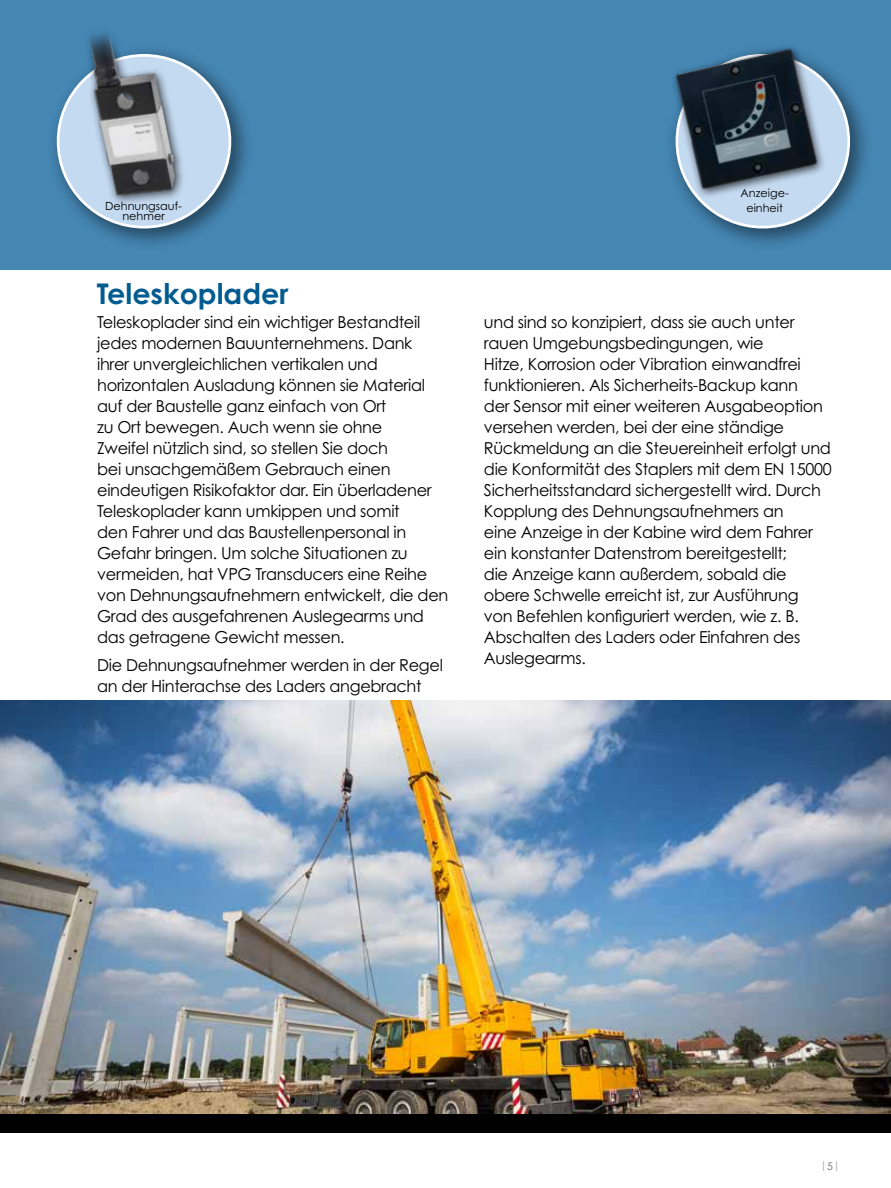
<style>
.page{position:relative;width:891px;height:1188px;background:#fff}
.page>*{position:absolute;margin:0;border:0;box-sizing:border-box;transform-origin:0 0}
.t1{font:700 28.5px "Century Gothic Pro";color:#005c90}
.t2{font:16.5px/21px "Century Gothic Pro";letter-spacing:-.02em;color:#000}
.t3{font:11.25px "Century Gothic Pro";color:#000}
.t4{font:10.5px "Century Gothic Pro";color:#9d9fa2}
.s1{color:#6d6e71}
</style>
<div class="page">
<div style="left:0;top:0;width:891px;height:270px;background:#4586b3"></div>
<div style="left:665px;top:44px;width:208px;height:207px;background:#000;opacity:.45"></div>
<svg style="left:677px;top:55px;width:172px;height:172px"></svg>
<div style="left:46px;top:44px;width:208px;height:207px;background:#000;opacity:.45"></div>
<div style="left:58px;top:55px;width:172px;height:172px;background:#c4daf1;border-radius:50%"></div>
<img style="left:0;top:700px;width:891px;height:414px">
<img style="left:665px;top:44px;width:174px;height:176px">
<div style="left:0;top:1114px;width:891px;height:19px;background:#000"></div>
<img style="left:74px;top:33px;width:112px;height:173px">
<p class="t3" style="left:741px;top:186px;width:50px">Anzeige-</p>
<p class="t3" style="left:105px;top:199px;width:78px">Dehnungsauf-</p>
<p class="t3" style="left:746px;top:201px;width:38px">einheit</p>
<p class="t3" style="left:122px;top:209px;width:44px">nehmer</p>
<h1 class="t1" style="left:97px;top:276px;width:193px">Teleskoplader</h1>
<p class="t2" style="left:97px;top:311px;width:353px">Teleskoplader sind ein wichtiger Bestandteil jedes modernen Bauunternehmens. Dank ihrer unvergleichlichen vertikalen und horizontalen Ausladung können sie Material auf der Baustelle ganz einfach von Ort<br>zu Ort bewegen. Auch wenn sie ohne<br>Zweifel nützlich sind, so stellen Sie doch<br>bei unsachgemäßem Gebrauch einen eindeutigen Risikofaktor dar. Ein überladener Teleskoplader kann umkippen und somit<br>den Fahrer und das Baustellenpersonal in Gefahr bringen. Um solche Situationen zu vermeiden, hat VPG Transducers eine Reihe von Dehnungsaufnehmern entwickelt, die den Grad des ausgefahrenen Auslegearms und das getragene Gewicht messen.</p>
<p class="t2" style="left:97px;top:654px;width:347px">Die Dehnungsaufnehmer werden in der Regel an der Hinterachse des Laders angebracht</p>
<p class="t2" style="left:484px;top:311px;width:349px">und sind so konzipiert, dass sie auch unter rauen Umgebungsbedingungen, wie<br>Hitze, Korrosion oder Vibration einwandfrei funktionieren. Als Sicherheits-Backup kann<br>der Sensor mit einer weiteren Ausgabeoption versehen werden, bei der eine ständige Rückmeldung an die Steuereinheit erfolgt und die Konformität des Staplers mit dem EN 15000<br>Sicherheitsstandard sichergestellt wird. Durch Kopplung des Dehnungsaufnehmers an<br>eine Anzeige in der Kabine wird dem Fahrer ein konstanter Datenstrom bereitgestellt;<br>die Anzeige kann außerdem, sobald die obere Schwelle erreicht ist, zur Ausführung<br>von Befehlen konfiguriert werden, wie z. B.<br>Abschalten des Laders oder Einfahren des Auslegearms.</p>
<p class="t4" style="left:820px;top:1159px;width:21px">|<span class="s1">5</span>|</p>
</div>
